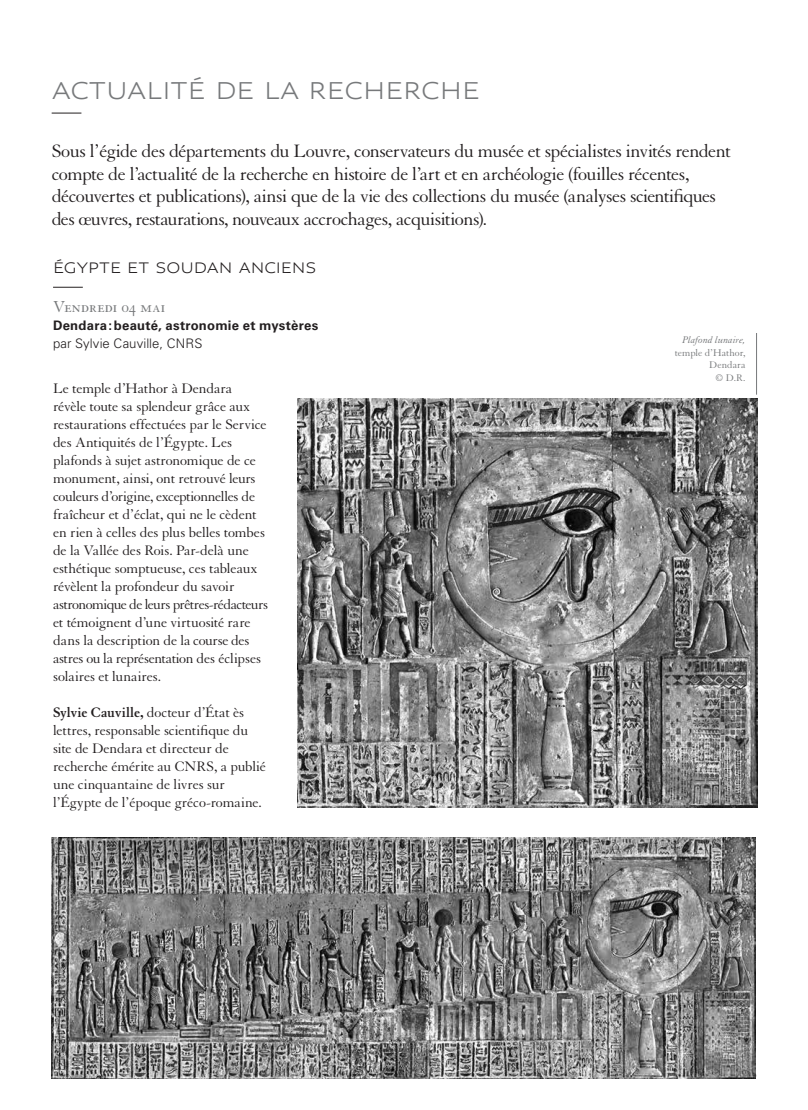
<style>
.page{position:relative;width:808px;height:1110px;background:#fff}
.page>*{position:absolute;margin:0;border:0;box-sizing:border-box;transform-origin:0 0}
.t1{font:24px "Louvre Sans Reg";color:#77797b}
.t2{font:19.5px/22.5px "Granjon LT Std";letter-spacing:-.03em;color:#231f20}
.t3{font:17.25px "Granjon LT Std";color:#77797b}
.t4{font:15px/18px "Granjon LT Std";letter-spacing:-.01em;color:#231f20}
.t5{font:15px "Louvre Sans Reg";letter-spacing:-.005em;color:#231f20}
.t6{font:700 13.2px "Univers LT Std";letter-spacing:.02em;color:#231f20}
.t7{font:300 13.2px "Univers LT Std";letter-spacing:.01em;color:#231f20}
.t8{font:10.5px/12.6px "Granjon LT Std";letter-spacing:.005em;color:#77797b;text-align:right}
.t9{font:italic 10.5px "Granjon LT Std";letter-spacing:.005em;color:#77797b}
.s1{font-family:"Univers LT Std";font-weight:700;font-size:12.9px}
.s2{font-weight:700}
</style>
<div class="page">
<svg style="left:52px;top:113px;width:29px;height:1px"></svg>
<hr style="left:53px;top:287px;width:30px;height:1px;background:#231f20">
<img style="left:298px;top:399px;width:459px;height:408px">
<hr style="left:756px;top:333px;width:1px;height:62px;background:#77797b">
<img style="left:52px;top:837px;width:703px;height:241px">
<h1 class="t1" style="left:52px;top:75px;width:125px">ACTUALITÉ</h1>
<h1 class="t1" style="left:215px;top:75px;width:19px">DE</h1>
<h1 class="t1" style="left:264px;top:75px;width:212px">LA RECHERCHE</h1>
<p class="t2" style="left:52px;top:140px;width:681px">Sous l’égide des départements du Louvre, conservateurs du musée et spécialistes invités rendent compte de l’actualité de la recherche en histoire de l’art et en archéologie (fouilles récentes, découvertes et publications), ainsi que de la vie des collections du musée (analyses scientifiques des œuvres, restaurations, nouveaux accrochages, acquisitions)<span class="s1">.</span></p>
<p class="t5" style="left:53px;top:258px;width:47px">ÉGYPTE</p>
<p class="t5" style="left:127px;top:258px;width:80px">ET SOUDAN</p>
<p class="t5" style="left:239px;top:258px;width:48px">ANCIENS</p>
<p class="t3" style="left:53px;top:297px;width:114px">Vendredi 04 mai</p>
<p class="t6" style="left:53px;top:317px;width:267px">Dendara:beauté, astronomie et mystères</p>
<p class="t7" style="left:53px;top:335px;width:151px">par Sylvie Cauville, CNRS</p>
<p class="t9" style="left:682px;top:334px;width:65px">Plafond lunaire,</p>
<p class="t8" style="left:675px;top:346px;width:72px">temple d’Hathor,<br>Dendara<br>© D.R.</p>
<p class="t4" style="left:53px;top:379px;width:217px">Le temple d’Hathor à Dendara révèle toute sa splendeur grâce aux restaurations effectuées par le Service des Antiquités de l’Égypte. Les plafonds à sujet astronomique de ce monument, ainsi, ont retrouvé leurs couleurs d’origine, exceptionnelles de fraîcheur et d’éclat, qui ne le cèdent en rien à celles des plus belles tombes de la Vallée des Rois. Par-delà une esthétique somptueuse, ces tableaux révèlent la profondeur du savoir astronomique de leurs prêtres-rédacteurs et témoignent d’une virtuosité rare dans la description de la course des astres ou la représentation des éclipses solaires et lunaires.</p>
<p class="t4" style="left:53px;top:703px;width:214px"><span class="s2">Sylvie Cauville,</span> docteur d’État ès lettres, responsable scientifique du site de Dendara et directeur de recherche émérite au CNRS, a publié une cinquantaine de livres sur l’Égypte de l’époque gréco-romaine.</p>
</div>
